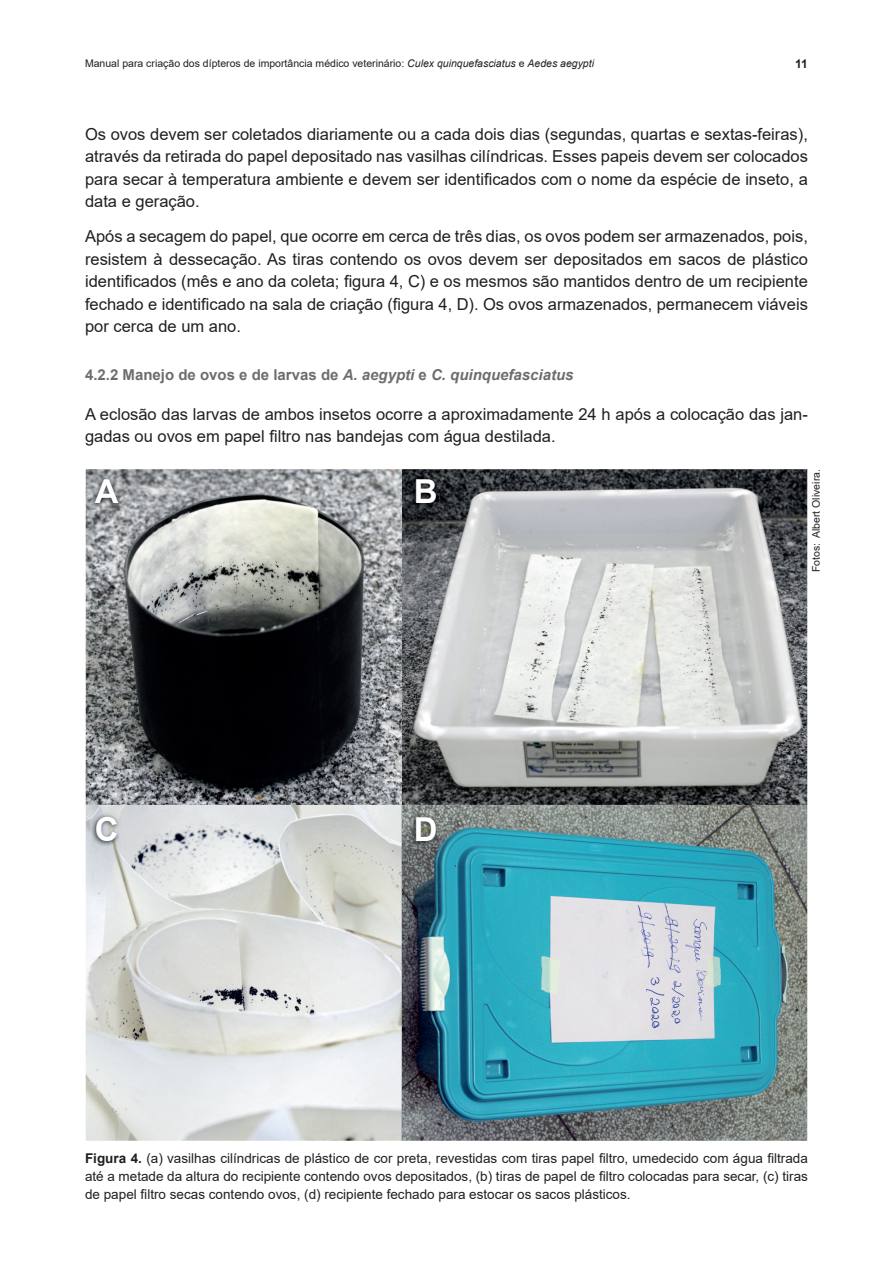
<style>
.page{position:relative;width:893px;height:1263px;background:#fff}
.page>*{position:absolute;margin:0;border:0;box-sizing:border-box;transform-origin:0 0}
.t1{font:700 33px "Arial";color:#fff}
.t2{font:16.5px/22.5px "Arial";color:#231f20;text-align:justify}
.t3{font:700 15px "Arial";color:#6c6d70}
.t4{font:13.5px/18px "Arial";color:#231f20;text-align:justify}
.t5{font:700 12px "Arial";color:#231f20}
.t6{font:10.5px "Arial";color:#231f20}
.s1{font-style:italic}
.s2{font-weight:700}
</style>
<div class="page">
<img style="left:86px;top:469px;width:721px;height:672px">
<img style="left:89px;top:477px;width:33px;height:32px">
<img style="left:411px;top:477px;width:28px;height:32px">
<img style="left:91px;top:813px;width:29px;height:33px">
<img style="left:411px;top:814px;width:28px;height:32px">
<p class="t6" style="left:85px;top:56px;width:510px">Manual para criação dos dípteros de importância médico veterinário: <span class="s1">Culex quinquefasciatus</span> e <span class="s1">Aedes aegypti</span></p>
<p class="t5" style="left:795px;top:56px;width:14px">11</p>
<p class="t2" style="left:85px;top:122px;width:724px">Os ovos devem ser coletados diariamente ou a cada dois dias (segundas, quartas e sextas-feiras), através da retirada do papel depositado nas vasilhas cilíndricas. Esses papeis devem ser colocados para secar à temperatura ambiente e devem ser identificados com o nome da espécie de inseto, a data e geração.</p>
<p class="t2" style="left:85px;top:225px;width:724px">Após a secagem do papel, que ocorre em cerca de três dias, os ovos podem ser armazenados, pois, resistem à dessecação. As tiras contendo os ovos devem ser depositados em sacos de plástico identificados (mês e ano da coleta; figura 4, C) e os mesmos são mantidos dentro de um recipiente fechado e identificado na sala de criação (figura 4, D). Os ovos armazenados, permanecem viáveis por cerca de um ano.</p>
<p class="t3" style="left:85px;top:364px;width:490px">4.2.2 Manejo de ovos e de larvas de <span class="s1">A. aegypti</span> e <span class="s1">C. quinquefasciatus</span></p>
<p class="t2" style="left:85px;top:402px;width:724px">A eclosão das larvas de ambos insetos ocorre a aproximadamente 24 h após a colocação das jan&shy;gadas ou ovos em papel filtro nas bandejas com água destilada.</p>
<h1 class="t1" style="left:95px;top:468px;width:25px">A</h1>
<h1 class="t1" style="left:414px;top:468px;width:25px">B</h1>
<h1 class="t1" style="left:95px;top:806px;width:25px">C</h1>
<h1 class="t1" style="left:414px;top:806px;width:25px">D</h1>
<p class="t6" style="left:809px;top:572px;width:105px;rotate:-90deg">Fotos: Albert Oliveira.</p>
<p class="t4" style="left:85px;top:1149px;width:724px"><span class="s2">Figura 4.</span> (a) vasilhas cilíndricas de plástico de cor preta, revestidas com tiras papel filtro, umedecido com água filtrada até a metade da altura do recipiente contendo ovos depositados, (b) tiras de papel de filtro colocadas para secar, (c) tiras de papel filtro secas contendo ovos, (d) recipiente fechado para estocar os sacos plásticos.</p>
</div>
